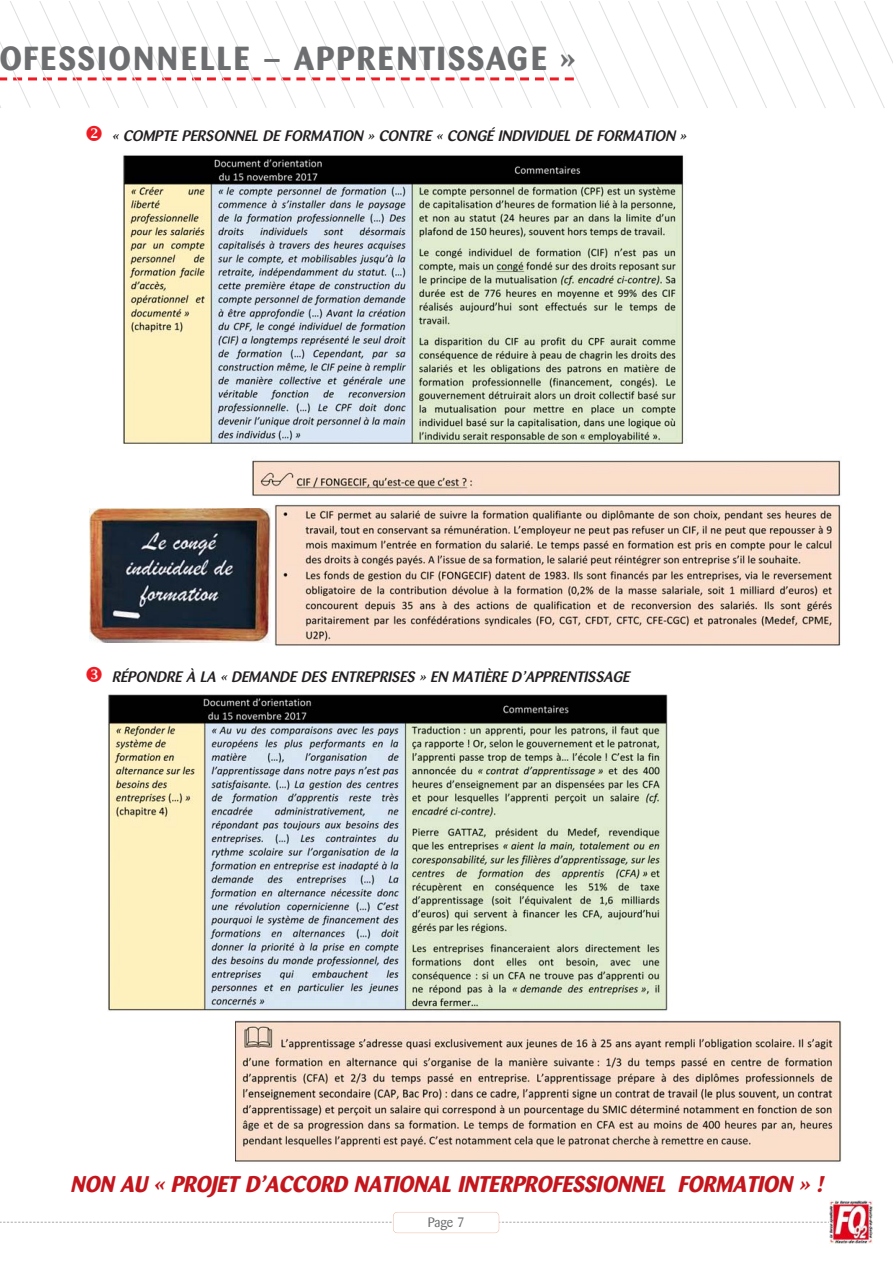
<style>
.page{position:relative;width:893px;height:1263px;background:#fff}
.page>*{position:absolute;margin:0;border:0;box-sizing:border-box;transform-origin:0 0}
.t1{font:700 33px "Barmeno";letter-spacing:.075em;color:#6c6e70}
.t2{font:italic 700 22.5px "Barmeno";color:#c4151c}
.t3{font:italic 500 15px "Barmeno";color:#231f20}
.t4{font:13.5px "Barmeno";color:#6c6e70}
</style>
<div class="page">
<svg style="left:0;top:1px;width:892px;height:107px"></svg>
<svg style="left:0;top:1222px;width:829px;height:1px"></svg>
<div style="left:393px;top:1212px;width:106px;height:21px;background:#fff;border-radius:4px"></div>
<div style="left:393px;top:1212px;width:106px;height:21px;border:1px solid #ebb39d;border-radius:4px"></div>
<img style="left:829px;top:1201px;width:43px;height:42px">
<img style="left:251px;top:460px;width:590px;height:186px">
<img style="left:235px;top:1021px;width:607px;height:141px">
<img style="left:122px;top:155px;width:562px;height:290px">
<img style="left:108px;top:694px;width:560px;height:318px">
<img style="left:90px;top:509px;width:180px;height:134px">
<h1 class="t1" style="left:-1px;top:45px;width:578px">OFESSIONNELLE – APPRENTISSAGE »</h1>
<p class="t3" style="left:112px;top:130px;width:579px">« COMPTE PERSONNEL DE FORMATION » CONTRE « CONGÉ INDIVIDUEL DE FORMATION »</p>
<p class="t3" style="left:112px;top:670px;width:522px">RÉPONDRE À LA « DEMANDE DES ENTREPRISES » EN MATIÈRE D’APPRENTISSAGE</p>
<h2 class="t2" style="left:70px;top:1175px;width:758px">NON AU « PROJ ET D’ACCORD NATIONAL INTERPROFESSIONNEL FORMATION » !</h2>
<p class="t4" style="left:428px;top:1216px;width:38px">Page 7</p>
</div>
